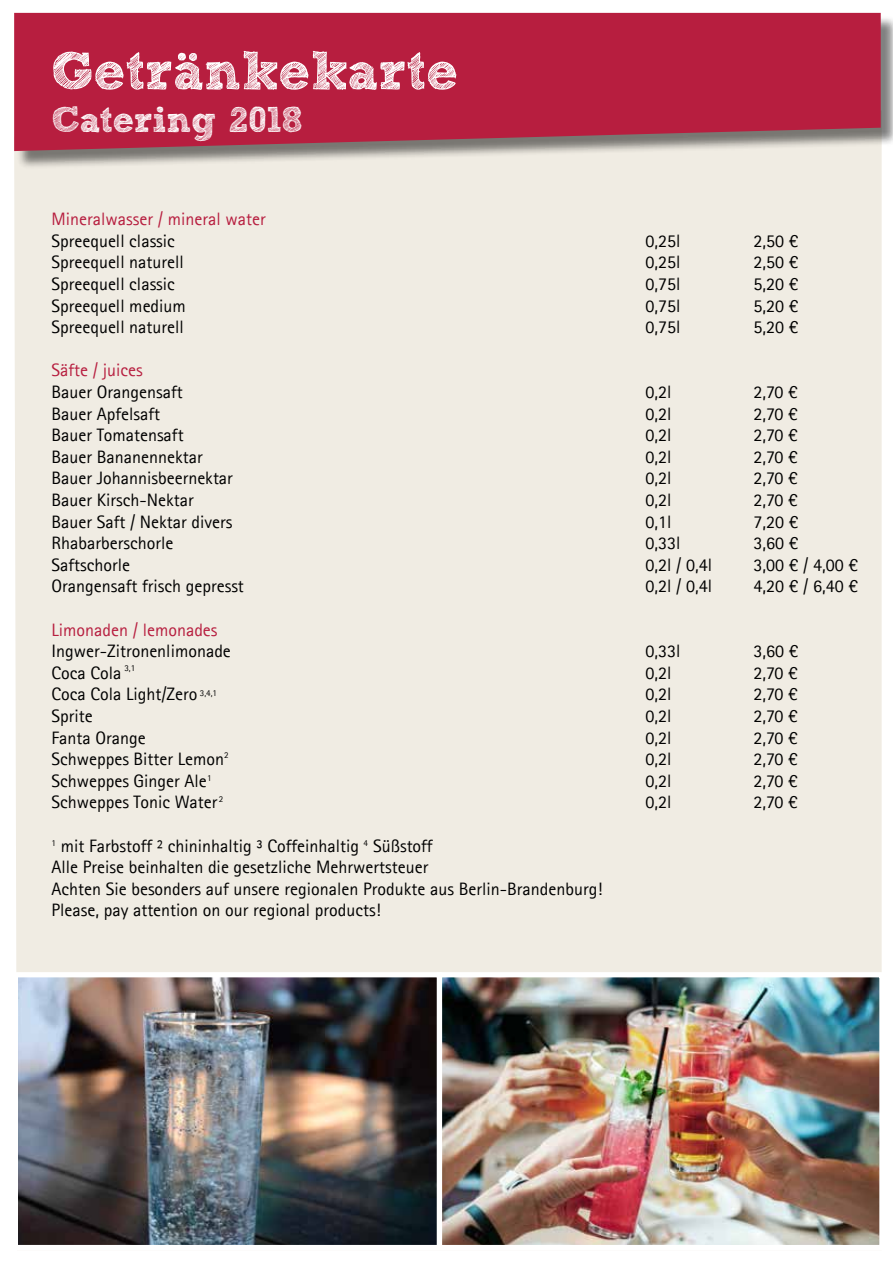
<style>
.page{position:relative;width:893px;height:1263px;background:#fff}
.page>*{position:absolute;margin:0;border:0;box-sizing:border-box;transform-origin:0 0}
.t1{font:54px "Sketch Rockwell";color:#fff}
.t2{font:36px "Sketch Rockwell";color:#fff}
.t3{font:18px/21.6px "Agfa Rotis Sans Serif";color:#000}
.t4{font:18px "Agfa Rotis Sans Serif";color:#b71e3f}
.t5{font:9px "Agfa Rotis Sans Serif";color:#000}
</style>
<div class="page">
<div style="left:14px;top:151px;width:868px;height:821px;background:#f0ece3"></div>
<div style="left:16px;top:15px;width:877px;height:155px;background:#000;opacity:.5"></div>
<svg style="left:14px;top:13px;width:867px;height:138px;background:#b42846"></svg>
<img style="left:19px;top:978px;width:860px;height:266px">
<div style="left:13px;top:972px;width:429px;height:278px;border:5px solid #fff"></div>
<div style="left:437px;top:972px;width:448px;height:278px;border:5px solid #fff"></div>
<h1 class="t1" style="left:51px;top:41px;width:408px">Getränkekarte</h1>
<h2 class="t2" style="left:51px;top:100px;width:253px">Catering 2018</h2>
<p class="t4" style="left:51px;top:208px;width:216px">Mineralwasser / mineral water</p>
<p class="t3" style="left:51px;top:230px;width:125px">Spreequell classic</p>
<p class="t3" style="left:645px;top:230px;width:37px">0,25l</p>
<p class="t3" style="left:753px;top:230px;width:46px">2,50 €</p>
<p class="t3" style="left:51px;top:251px;width:134px">Spreequell naturell</p>
<p class="t3" style="left:645px;top:251px;width:37px">0,25l</p>
<p class="t3" style="left:753px;top:251px;width:46px">2,50 €</p>
<p class="t3" style="left:51px;top:273px;width:125px">Spreequell classic</p>
<p class="t3" style="left:645px;top:273px;width:37px">0,75l</p>
<p class="t3" style="left:753px;top:273px;width:46px">5,20 €</p>
<p class="t3" style="left:51px;top:294px;width:136px">Spreequell medium</p>
<p class="t3" style="left:645px;top:294px;width:37px">0,75l</p>
<p class="t3" style="left:753px;top:294px;width:46px">5,20 €</p>
<p class="t3" style="left:51px;top:316px;width:134px">Spreequell naturell</p>
<p class="t3" style="left:645px;top:316px;width:37px">0,75l</p>
<p class="t3" style="left:753px;top:316px;width:46px">5,20 €</p>
<p class="t4" style="left:51px;top:360px;width:93px">Säfte / juices</p>
<p class="t3" style="left:51px;top:381px;width:133px">Bauer Orangensaft</p>
<p class="t3" style="left:645px;top:381px;width:28px">0,2l</p>
<p class="t3" style="left:753px;top:381px;width:46px">2,70 €</p>
<p class="t3" style="left:51px;top:402px;width:110px">Bauer Apfelsaft</p>
<p class="t3" style="left:645px;top:402px;width:28px">0,2l</p>
<p class="t3" style="left:753px;top:402px;width:46px">2,70 €</p>
<p class="t3" style="left:51px;top:424px;width:134px">Bauer Tomatensaft</p>
<p class="t3" style="left:645px;top:424px;width:28px">0,2l</p>
<p class="t3" style="left:753px;top:424px;width:46px">2,70 €</p>
<p class="t3" style="left:51px;top:446px;width:153px">Bauer Bananennektar</p>
<p class="t3" style="left:645px;top:446px;width:28px">0,2l</p>
<p class="t3" style="left:753px;top:446px;width:46px">2,70 €</p>
<p class="t3" style="left:51px;top:467px;width:183px">Bauer Johannisbeernektar</p>
<p class="t3" style="left:645px;top:467px;width:28px">0,2l</p>
<p class="t3" style="left:753px;top:467px;width:46px">2,70 €</p>
<p class="t3" style="left:51px;top:489px;width:144px">Bauer Kirsch-Nektar</p>
<p class="t3" style="left:645px;top:489px;width:28px">0,2l</p>
<p class="t3" style="left:753px;top:489px;width:46px">2,70 €</p>
<p class="t3" style="left:51px;top:510px;width:183px">Bauer Saft / Nektar divers</p>
<p class="t3" style="left:645px;top:510px;width:28px">0,1l</p>
<p class="t3" style="left:753px;top:510px;width:46px">7,20 €</p>
<p class="t3" style="left:51px;top:532px;width:123px">Rhabarberschorle</p>
<p class="t3" style="left:645px;top:532px;width:37px">0,33l</p>
<p class="t3" style="left:753px;top:532px;width:46px">3,60 €</p>
<p class="t3" style="left:51px;top:554px;width:80px">Saftschorle</p>
<p class="t3" style="left:645px;top:554px;width:68px">0,2l / 0,4l</p>
<p class="t3" style="left:753px;top:554px;width:106px">3,00 € / 4,00 €</p>
<p class="t3" style="left:51px;top:575px;width:194px">Orangensaft frisch gepresst</p>
<p class="t3" style="left:645px;top:575px;width:68px">0,2l / 0,4l</p>
<p class="t3" style="left:753px;top:575px;width:106px">4,20 € / 6,40 €</p>
<p class="t4" style="left:51px;top:619px;width:168px">Limonaden / lemonades</p>
<p class="t3" style="left:51px;top:640px;width:181px">Ingwer-Zitronenlimonade</p>
<p class="t3" style="left:645px;top:640px;width:37px">0,33l</p>
<p class="t3" style="left:753px;top:640px;width:46px">3,60 €</p>
<p class="t3" style="left:51px;top:662px;width:71px">Coca Cola</p>
<p class="t3" style="left:645px;top:662px;width:28px">0,2l</p>
<p class="t3" style="left:753px;top:662px;width:46px">2,70 €</p>
<p class="t3" style="left:51px;top:683px;width:148px">Coca Cola Light/Zero</p>
<p class="t3" style="left:645px;top:683px;width:28px">0,2l</p>
<p class="t3" style="left:753px;top:683px;width:46px">2,70 €</p>
<p class="t3" style="left:51px;top:705px;width:43px">Sprite</p>
<p class="t3" style="left:645px;top:705px;width:28px">0,2l</p>
<p class="t3" style="left:753px;top:705px;width:46px">2,70 €</p>
<p class="t3" style="left:51px;top:726px;width:96px">Fanta Orange</p>
<p class="t3" style="left:645px;top:726px;width:28px">0,2l</p>
<p class="t3" style="left:753px;top:726px;width:46px">2,70 €</p>
<p class="t3" style="left:51px;top:748px;width:179px">Schweppes Bitter Lemon<sup>2</sup></p>
<p class="t3" style="left:645px;top:748px;width:28px">0,2l</p>
<p class="t3" style="left:753px;top:748px;width:46px">2,70 €</p>
<p class="t3" style="left:51px;top:770px;width:157px">Schweppes Ginger Ale</p>
<p class="t3" style="left:645px;top:770px;width:28px">0,2l</p>
<p class="t3" style="left:753px;top:770px;width:46px">2,70 €</p>
<p class="t3" style="left:51px;top:791px;width:168px">Schweppes Tonic Water</p>
<p class="t3" style="left:645px;top:791px;width:28px">0,2l</p>
<p class="t3" style="left:753px;top:791px;width:46px">2,70 €</p>
<p class="t3" style="left:51px;top:834px;width:553px;text-indent:9px">mit Farbstoff ² chininhaltig ³ Coffeinhaltig Süßstoff<br>Alle Preise beinhalten die gesetzliche Mehrwertsteuer<br>Achten Sie besonders auf unsere regionalen Produkte aus Berlin-Brandenburg!<br>Please, pay attention on our regional products!</p>
<p class="t5" style="left:124px;top:663px;width:12px">3,1</p>
<p class="t5" style="left:200px;top:687px;width:19px">3,4,1</p>
<p class="t5" style="left:207px;top:773px;width:6px">1</p>
<p class="t5" style="left:219px;top:794px;width:6px">2</p>
<p class="t5" style="left:51px;top:837px;width:6px">1</p>
<p class="t5" style="left:364px;top:837px;width:6px">4</p>
</div>
